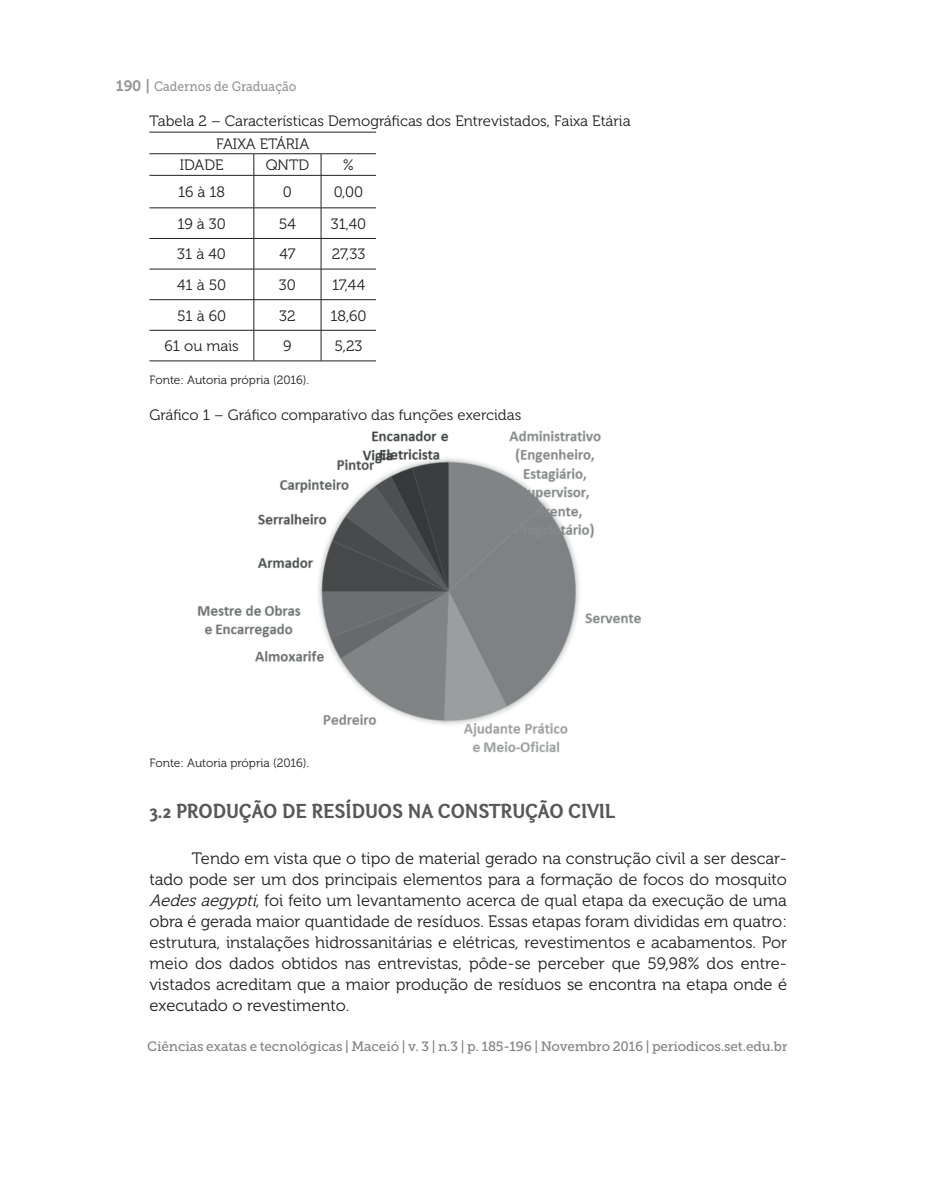
<style>
.page{position:relative;width:936px;height:1191px;background:#fff}
.page>*{position:absolute;margin:0;border:0;box-sizing:border-box;transform-origin:0 0}
.t1{font:21px "Otari Bold Limited";color:#57585a}
.t2{font:16.5px/21px "Museo 300";color:#231f20;text-align:justify}
.t3{font:15px "Museo 300";color:#231f20}
.t4{font:13.5px "Museo Slab 500";letter-spacing:-.01em;color:#808285}
.t5{font:13.5px "Museo Slab 500";color:#939598;scale:.9 1}
.t6{font:12px "Museo 300";color:#231f20}
.s1{font-family:"Museo 700";font-size:15px}
.s2{font-style:italic}
</style>
<div class="page">
<hr style="left:149px;top:132px;width:105px;height:1px;background:#231f20">
<hr style="left:254px;top:132px;width:67px;height:1px;background:#231f20">
<hr style="left:321px;top:132px;width:55px;height:1px;background:#231f20">
<hr style="left:149px;top:153px;width:105px;height:1px;background:#231f20">
<hr style="left:254px;top:153px;width:67px;height:1px;background:#231f20">
<svg style="left:253px;top:154px;width:1px;height:21px"></svg>
<hr style="left:321px;top:153px;width:55px;height:1px;background:#231f20">
<svg style="left:321px;top:154px;width:1px;height:21px"></svg>
<hr style="left:149px;top:175px;width:105px;height:1px;background:#231f20">
<hr style="left:254px;top:175px;width:67px;height:1px;background:#231f20">
<hr style="left:253px;top:175px;width:1px;height:33px;background:#231f20">
<hr style="left:321px;top:175px;width:55px;height:1px;background:#231f20">
<hr style="left:321px;top:175px;width:1px;height:33px;background:#231f20">
<hr style="left:149px;top:208px;width:105px;height:1px;background:#231f20">
<hr style="left:254px;top:208px;width:67px;height:1px;background:#231f20">
<hr style="left:253px;top:208px;width:1px;height:30px;background:#231f20">
<hr style="left:321px;top:208px;width:55px;height:1px;background:#231f20">
<hr style="left:321px;top:208px;width:1px;height:30px;background:#231f20">
<hr style="left:149px;top:238px;width:105px;height:1px;background:#231f20">
<hr style="left:254px;top:238px;width:67px;height:1px;background:#231f20">
<hr style="left:253px;top:239px;width:1px;height:30px;background:#231f20">
<hr style="left:321px;top:238px;width:55px;height:1px;background:#231f20">
<hr style="left:321px;top:239px;width:1px;height:30px;background:#231f20">
<hr style="left:149px;top:269px;width:105px;height:1px;background:#231f20">
<hr style="left:254px;top:269px;width:67px;height:1px;background:#231f20">
<hr style="left:253px;top:269px;width:1px;height:30px;background:#231f20">
<hr style="left:321px;top:269px;width:55px;height:1px;background:#231f20">
<hr style="left:321px;top:269px;width:1px;height:30px;background:#231f20">
<hr style="left:149px;top:299px;width:105px;height:1px;background:#231f20">
<hr style="left:254px;top:299px;width:67px;height:1px;background:#231f20">
<hr style="left:253px;top:300px;width:1px;height:30px;background:#231f20">
<hr style="left:321px;top:299px;width:55px;height:1px;background:#231f20">
<hr style="left:321px;top:300px;width:1px;height:30px;background:#231f20">
<hr style="left:149px;top:330px;width:105px;height:1px;background:#231f20">
<hr style="left:254px;top:330px;width:67px;height:1px;background:#231f20">
<hr style="left:253px;top:330px;width:1px;height:31px;background:#231f20">
<hr style="left:321px;top:330px;width:55px;height:1px;background:#231f20">
<hr style="left:321px;top:330px;width:1px;height:31px;background:#231f20">
<hr style="left:149px;top:361px;width:105px;height:1px;background:#231f20">
<hr style="left:254px;top:361px;width:67px;height:1px;background:#231f20">
<hr style="left:321px;top:361px;width:55px;height:1px;background:#231f20">
<img style="left:197px;top:430px;width:444px;height:323px">
<p class="t5" style="left:116px;top:79px;width:202px"><span class="s1">190 |</span> Cadernos de Graduação</p>
<p class="t3" style="left:149px;top:113px;width:482px">Tabela 2 – Características Demográficas dos Entrevistados, Faixa Etária</p>
<p class="t3" style="left:216px;top:135px;width:94px">FAIXA ETÁRIA</p>
<p class="t3" style="left:180px;top:157px;width:45px">IDADE</p>
<p class="t3" style="left:266px;top:157px;width:45px">QNTD</p>
<p class="t3" style="left:343px;top:157px;width:13px">%</p>
<p class="t3" style="left:178px;top:184px;width:49px">16 à 18</p>
<p class="t3" style="left:283px;top:184px;width:11px">0</p>
<p class="t3" style="left:334px;top:184px;width:31px">0,00</p>
<p class="t3" style="left:177px;top:215px;width:50px">19 à 30</p>
<p class="t3" style="left:279px;top:215px;width:18px">54</p>
<p class="t3" style="left:331px;top:215px;width:37px">31,40</p>
<p class="t3" style="left:177px;top:246px;width:50px">31 à 40</p>
<p class="t3" style="left:279px;top:246px;width:18px">47</p>
<p class="t3" style="left:332px;top:246px;width:35px">27,33</p>
<p class="t3" style="left:177px;top:277px;width:51px">41 à 50</p>
<p class="t3" style="left:279px;top:277px;width:18px">30</p>
<p class="t3" style="left:332px;top:277px;width:35px">17,44</p>
<p class="t3" style="left:177px;top:307px;width:50px">51 à 60</p>
<p class="t3" style="left:279px;top:307px;width:18px">32</p>
<p class="t3" style="left:330px;top:307px;width:37px">18,60</p>
<p class="t3" style="left:164px;top:338px;width:76px">61 ou mais</p>
<p class="t3" style="left:283px;top:338px;width:10px">9</p>
<p class="t3" style="left:334px;top:338px;width:29px">5,23</p>
<p class="t6" style="left:149px;top:373px;width:161px">Fonte: Autoria própria (2016).</p>
<p class="t3" style="left:149px;top:407px;width:373px">Gráfico 1 – Gráfico comparativo das funções exercidas</p>
<p class="t6" style="left:149px;top:757px;width:161px">Fonte: Autoria própria (2016).</p>
<p class="t1" style="left:149px;top:798px;width:467px">3.2 PRODUÇÃO DE RESÍDUOS NA CONSTRUÇÃO CIVIL</p>
<p class="t2" style="left:149px;top:848px;width:639px;text-indent:43px">Tendo em vista que o tipo de material gerado na construção civil a ser descar&shy;tado pode ser um dos principais elementos para a formação de focos do mosquito <span class="s2">Aedesaegypti</span>, foi feito um levantamento acerca de qual etapa da execução de uma obra é gerada maior quantidade de resíduos. Essas etapas foram divididas em quatro: estrutura, instalações hidrossanitárias e elétricas, revestimentos e acabamentos. Por meio dos dados obtidos nas entrevistas, pôde-se perceber que 59,98% dos entre&shy;vistados acreditam que a maior produção de resíduos se encontra na etapa onde é executado o revestimento.</p>
<p class="t4" style="left:147px;top:1039px;width:641px">Ciências exatas e tecnológicas | Maceió | v. 3 | n.3 | p. 185-196 | Novembro 2016 | periodicos.set.edu.br</p>
</div>
